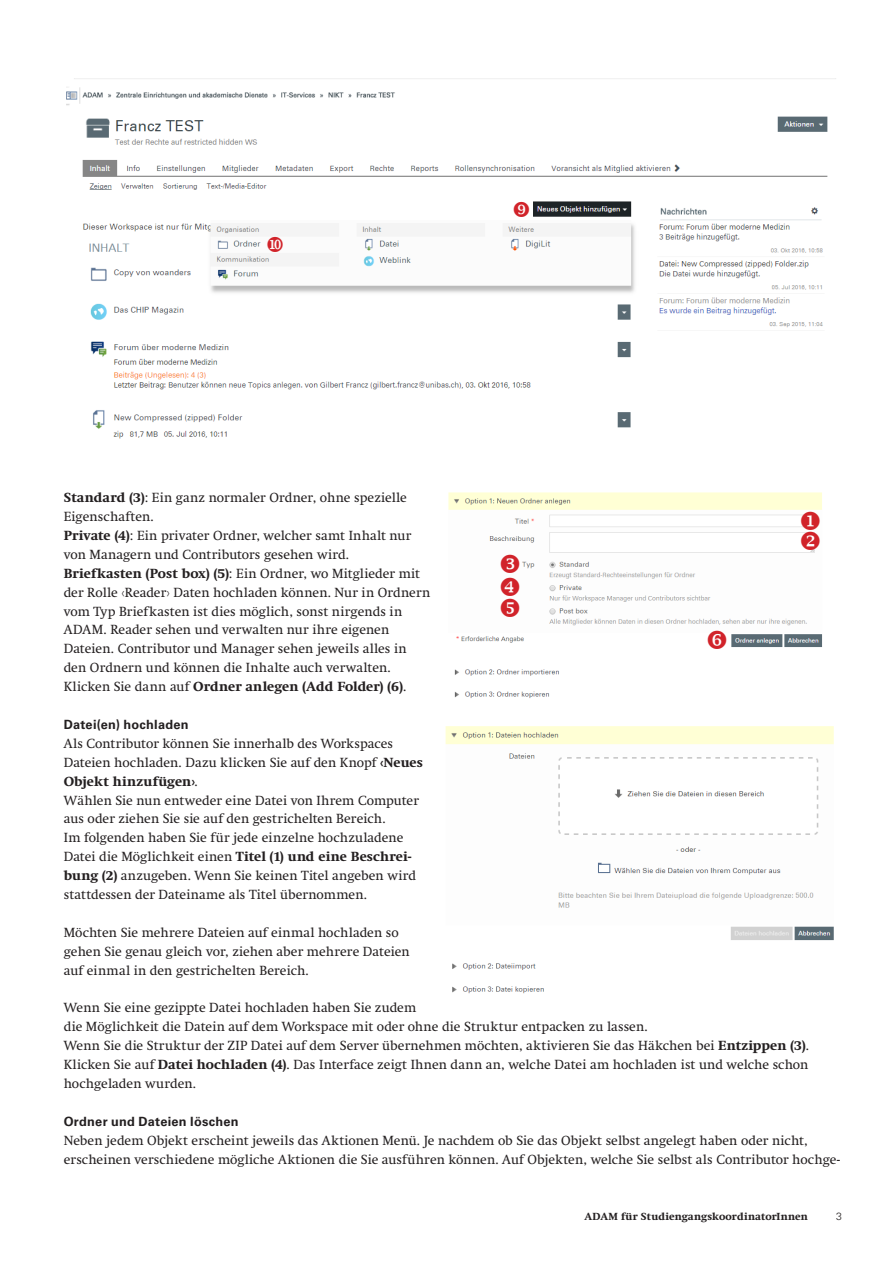
<style>
.page{position:relative;width:893px;height:1263px;background:#fff}
.page>*{position:absolute;margin:0;border:0;box-sizing:border-box;transform-origin:0 0}
.Fliesstext_A4_Bro{font:13.5px/18.9px "Swift Neue LT Pro";letter-spacing:.01em;color:#231f20}
.Fliesstext_A4_Bro-2{font:700 13.5px "Swift Neue LT Pro";letter-spacing:.005em;color:#231f20}
.Zwischentitel{font:700 12.75px "Univers LT Std";letter-spacing:.02em;color:#231f20}
.t1{font:700 10.5px "Swift Neue LT Pro";letter-spacing:.015em;color:#231f20}
.Pagina_links{font:300 10.5px "Univers LT Std";color:#231f20}
.s1{font-weight:700}
.s2{font-weight:400}
</style>
<div class="page">
<img style="left:445px;top:726px;width:389px;height:268px">
<img style="left:66px;top:87px;width:762px;height:352px">
<img style="left:448px;top:492px;width:374px;height:206px">
<img style="left:82px;top:115px;width:29px;height:25px">
<svg style="left:514px;top:202px;width:15px;height:15px"></svg>
<svg style="left:268px;top:237px;width:15px;height:15px"></svg>
<svg style="left:501px;top:554px;width:18px;height:63px"></svg>
<svg style="left:708px;top:630px;width:18px;height:19px"></svg>
<svg style="left:801px;top:512px;width:19px;height:38px"></svg>
<p class="Fliesstext_A4_Bro" style="left:64px;top:488px;width:345px"><span class="s1">Standard (3)</span>: Ein ganz normaler Ordner, ohne spezielle<br>Eigenschaften.</p>
<p class="Fliesstext_A4_Bro" style="left:64px;top:526px;width:349px"><span class="s1">Private (4)</span>: Ein privater Ordner, welcher samt Inhalt nur von Managern und Contributors gesehen wird.</p>
<p class="Fliesstext_A4_Bro" style="left:64px;top:564px;width:368px"><span class="s1">Briefkasten (Post box) (5)</span>: Ein Ordner, wo Mitglieder mit der Rolle ‹Reader› Daten hochladen können. Nur in Ordnern vom Typ Briefkasten ist dies möglich, sonst nirgends in ADAM. Reader sehen und verwalten nur ihre eigenen Dateien. Contributor und Manager sehen jeweils alles in den Ordnern und können die Inhalte auch verwalten.</p>
<p class="Fliesstext_A4_Bro-2" style="left:64px;top:679px;width:344px"><span class="s2">Klicken Sie dann auf</span> Ordner anlegen (Add Folder) (6)<span class="s2">.</span></p>
<p class="Zwischentitel" style="left:64px;top:717px;width:126px">Datei(en) hochladen</p>
<p class="Fliesstext_A4_Bro" style="left:64px;top:734px;width:361px">Als Contributor können Sie innerhalb des Workspaces<br>Dateien hochladen. Dazu klicken Sie auf den Knopf <span class="s1">‹Neues<br>Objekt hinzufügen›</span>.</p>
<p class="Fliesstext_A4_Bro" style="left:64px;top:790px;width:357px">Wählen Sie nun entweder eine Datei von Ihrem Computer aus oder ziehen Sie sie auf den gestrichelten Bereich.</p>
<p class="Fliesstext_A4_Bro" style="left:64px;top:828px;width:354px">Im folgenden haben Sie für jede einzelne hochzuladene Datei die Möglichkeit einen <span class="s1">Titel (1) und eine Beschrei&shy;bung (2)</span> anzugeben. Wenn Sie keinen Titel angeben wird stattdessen der Dateiname als Titel übernommen.</p>
<p class="Fliesstext_A4_Bro" style="left:64px;top:923px;width:347px">Möchten Sie mehrere Dateien auf einmal hochladen so gehen Sie genau gleich vor, ziehen aber mehrere Dateien auf einmal in den gestrichelten Bereich.</p>
<p class="Fliesstext_A4_Bro" style="left:64px;top:998px;width:585px">Wenn Sie eine gezippte Datei hochladen haben Sie zudem<br>die Möglichkeit die Datein auf dem Workspace mit oder ohne die Struktur entpacken zu lassen.</p>
<p class="Fliesstext_A4_Bro" style="left:64px;top:1036px;width:747px">Wenn Sie die Struktur der ZIP Datei auf dem Server übernehmen möchten, aktivieren Sie das Häkchen bei <span class="s1">Entzippen (3)</span>.</p>
<p class="Fliesstext_A4_Bro" style="left:64px;top:1055px;width:746px">Klicken Sie auf <span class="s1">Datei hochladen (4)</span>. Das Interface zeigt Ihnen dann an, welche Datei am hochladen ist und welche schon hochgeladen wurden.</p>
<p class="Zwischentitel" style="left:64px;top:1114px;width:176px">Ordner und Dateien löschen</p>
<p class="Fliesstext_A4_Bro" style="left:64px;top:1131px;width:778px">Neben jedem Objekt erscheint jeweils das Aktionen Menü. Je nachdem ob Sie das Objekt selbst angelegt haben oder nicht, erscheinen verschiedene mögliche Aktionen die Sie ausführen können. Auf Objekten, welche Sie selbst als Contributor hochge-</p>
<p class="t1" style="left:584px;top:1211px;width:225px">ADAM für StudiengangskoordinatorInnen</p>
<p class="Pagina_links" style="left:836px;top:1210px;width:7px">3</p>
</div>
